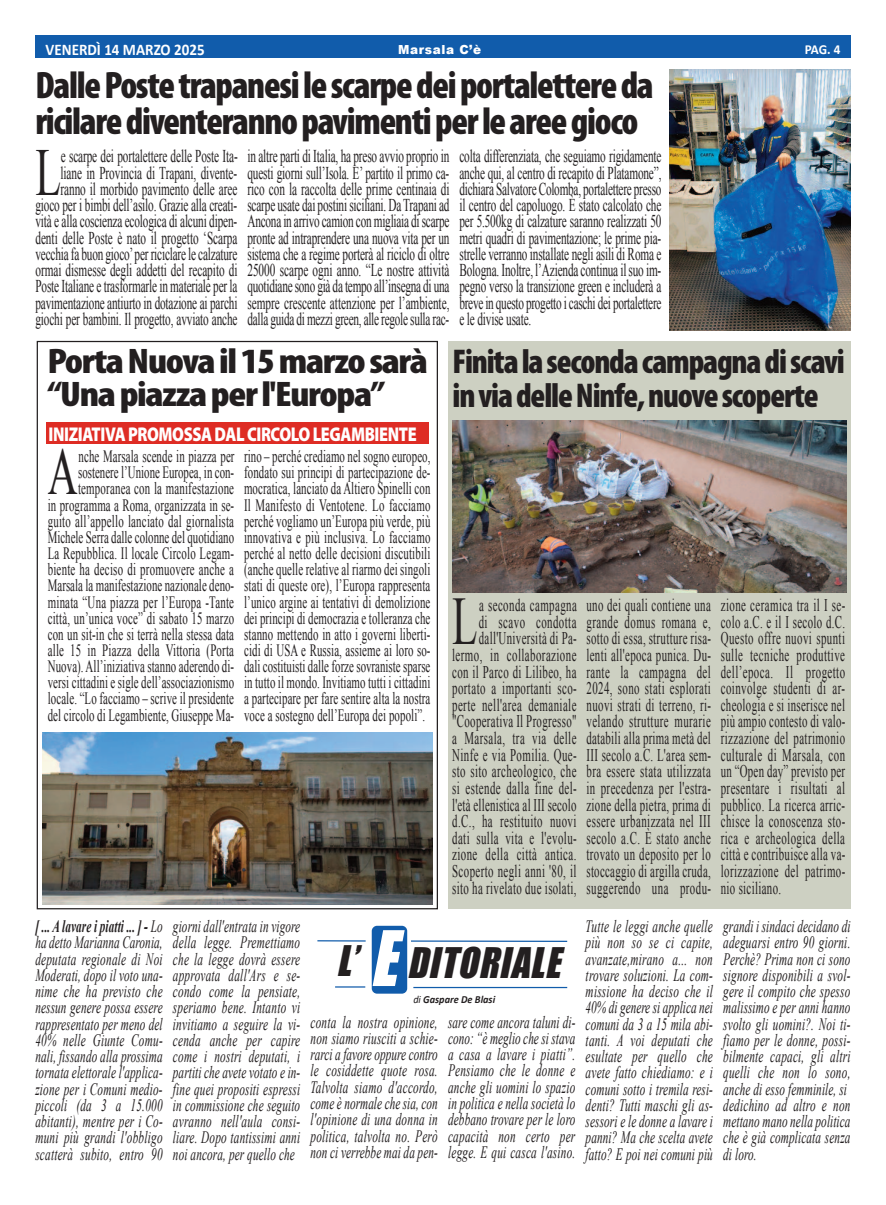
<style>
.page{position:relative;width:886px;height:1205px;background:#fff}
.page>*{position:absolute;margin:0;border:0;box-sizing:border-box;transform-origin:0 0}
.t1{font:67.88px "Times New Roman";color:#231f20;scale:.61 1}
.t2{font:67px "Times New Roman";color:#231f20;scale:.63 1}
.t3{font:66px "Times New Roman";color:#231f20;scale:.63 1}
.t4{font:italic 38.75px "Impact";color:#231f20;scale:.95 1}
.t5{font:900 condensed 38.38px/36.1px "Myriad Pro";letter-spacing:-.035em;color:#231f20}
.t6{font:900 condensed 35.62px/33.5px "Myriad Pro";letter-spacing:-.035em;color:#231f20;scale:1.14 1}
.t7{font:900 condensed 34.5px/34.2px "Myriad Pro";letter-spacing:-.035em;color:#231f20}
.t8{font:900 20px "Myriad Pro";letter-spacing:-.025em;color:#fff;scale:.82 1}
.t9{font:18px/16.2px "Times New Roman";letter-spacing:-.01em;color:#231f20;text-align:justify;scale:.63 1}
.t10{font:17.75px/16.6px "Times New Roman";letter-spacing:.04em;color:#231f20;text-align:justify;scale:.61 1}
.t11{font:italic 17.38px/16.2px "Times New Roman";letter-spacing:.02em;color:#231f20;text-align:justify;scale:.65 1}
.t12{font:17.25px/16.1px "Times New Roman";letter-spacing:.01em;color:#231f20;text-align:right;scale:.63 1}
.t13{font:700 16.25px "Calibri";color:#fff;scale:.92 1}
.t14{font:700 13.75px "Calibri";color:#fff;scale:.96 1}
.t15{font:900 12.5px "Arial";letter-spacing:.05em;color:#fff;scale:.96 1}
.t16{font:italic 700 10.88px "Calibri";color:#231f20;scale:.95 1}
.s1{font-weight:700}
.s2{font-size:70.62px;color:#fff}
.s3{font-weight:400}
</style>
<div class="page">
<div style="left:35px;top:36px;width:815px;height:22px;background:#115cab"></div>
<div style="left:372px;top:926px;width:35px;height:67px;background:#115cab;border-radius:5px"></div>
<hr style="left:413px;top:987px;width:154px;height:1px;background:#115cab">
<hr style="left:411px;top:940px;width:156px;height:2px;background:#115cab">
<hr style="left:335px;top:986px;width:30px;height:1px;background:#115cab">
<hr style="left:317px;top:940px;width:49px;height:1px;background:#115cab">
<img style="left:669px;top:69px;width:181px;height:262px">
<div style="left:46px;top:422px;width:383px;height:22px;background:#de2c24"></div>
<div style="left:448px;top:341px;width:402px;height:568px;background:#cdd0c2"></div>
<img style="left:452px;top:421px;width:394px;height:172px">
<img style="left:43px;top:733px;width:389px;height:171px">
<p class="t13" style="left:46px;top:43px;width:174px">VENERDÌ 14 MARZO 2025</p>
<p class="t15" style="left:398px;top:40px;width:88px">Marsala C’è</p>
<p class="t14" style="left:805px;top:43px;width:39px">PAG. 4</p>
<h3 class="t5" style="left:35px;top:70px;width:620px">DallePostetrapanesilescarpedeiportalettereda ricilarediventerannopavimentiperleareegioco</h3>
<p class="t9" style="left:35px;top:148px;width:323px;text-align:right">e scarpe dei portalettere delle Poste Ita&shy;liane in Provincia di Trapani, divente&shy;ranno il morbido pavimento delle aree gioco per i bimbi dell’asilo. Grazie alla creati&shy;vità e alla coscienza ecologica di alcuni dipen&shy;denti delle Poste è nato il progetto ‘Scarpa vecchia fa buon gioco’per riciclare le calzature ormai dismesse degli addetti del recapito di Poste Italiane e trasformarle in materiale per la pavimentazione antiurto in dotazione ai parchi giochi per bambini. Il progetto, avviato anche</p>
<p class="t9" style="left:247px;top:148px;width:322px">in altre parti di Italia, ha preso avvio proprio in questi giorni sull’Isola. E’ partito il primo ca&shy;rico con la raccolta delle prime centinaia di scarpe usate dai postini siciliani. Da Trapani ad Ancona in arrivo camion con migliaia di scarpe pronte ad intraprendere una nuova vita per un sistema che a regime porterà al riciclo di oltre 25000 scarpe ogni anno. “Le nostre attività quotidiane sono già da tempo all’insegna di una sempre crescente attenzione per l’ambiente, dalla guida di mezzi green, alle regole sulla rac-</p>
<p class="t9" style="left:459px;top:148px;width:322px">colta differenziata, che seguiamo rigidamente anche qui, al centro di recapito di Platamone”, dichiara Salvatore Colomba, portalettere presso il centro del capoluogo. È stato calcolato che per 5.500kg di calzature saranno realizzati 50 metri quadri di pavimentazione; le prime pia&shy;strelle verranno installate negli asili di Roma e Bologna. Inoltre, l’Azienda continua il suo im&shy;pegno verso la transizione green e includerà a breve in questo progetto i caschi dei portalettere e le divise usate.</p>
<h2 class="t2" style="left:35px;top:135px;width:42px">L</h2>
<h3 class="t6" style="left:48px;top:347px;width:335px">PortaNuovail15marzosarà “Unapiazzaperl'Europa”</h3>
<p class="t8" style="left:49px;top:427px;width:450px">INIZIATIVA PROMOSSA DAL CIRCOLO LEGAMBIENTE</p>
<h3 class="t3" style="left:48px;top:436px;width:49px">A</h3>
<p class="t12" style="left:48px;top:448px;width:298px">nche Marsala scende in piazza per sostenere l’Unione Europea, in con&shy;temporanea con la manifestazione<br>in programma a Roma, organizzata in se&shy;guito all’appello lanciato dal giornalista Michele Serra dalle colonne del quotidiano La Repubblica. Il locale Circolo Legam&shy;biente ha deciso di promuovere anche a Marsala la manifestazione nazionale deno&shy;minata “Una piazza per l’Europa -Tante città, un’unica voce” di sabato 15 marzo con un sit-in che si terrà nella stessa data alle 15 in Piazza della Vittoria (Porta Nuova). All’iniziativa stanno aderendo di&shy;versi cittadini e sigle dell’associazionismo locale. “Lo facciamo – scrive il presidente del circolo di Legambiente, Giuseppe Ma-</p>
<p class="t12" style="left:244px;top:448px;width:297px;text-align:justify">rino – perché crediamo nel sogno europeo, fondato sui principi di partecipazione de&shy;mocratica, lanciato da Altiero Spinelli con Il Manifesto di Ventotene. Lo facciamo perché vogliamo un’Europa più verde, più innovativa e più inclusiva. Lo facciamo perché al netto delle decisioni discutibili (anche quelle relative al riarmo dei singoli stati di queste ore), l’Europa rappresenta l’unico argine ai tentativi di demolizione dei principi di democrazia e tolleranza che stanno mettendo in atto i governi liberti&shy;cidi di USA e Russia, assieme ai loro so&shy;dali costituisti dalle forze sovraniste sparse in tutto il mondo. Invitiamo tutti i cittadini a partecipare per fare sentire alta la nostra voce a sostegno dell’Europa dei popoli”.</p>
<h3 class="t7" style="left:452px;top:347px;width:394px">Finitalasecondacampagnadiscavi inviadelleNinfe,nuovescoperte</h3>
<p class="t10" style="left:452px;top:597px;width:206px;text-align:right">a seconda campagna<br>di scavo condotta dall'Università di Pa&shy;lermo, in collaborazione con il Parco di Lilibeo, ha portato a importanti sco&shy;perte nell'area demaniale "Cooperativa Il Progresso" a Marsala, tra via delle<br>Ninfe e via Pomilia. Que&shy;sto sito archeologico, che si estende dalla fine del&shy;l'età ellenistica al III secolo d.C., ha restituito nuovi dati sulla vita e l'evolu&shy;zione della città antica.<br>Scoperto negli anni '80, il sito ha rivelato due isolati,</p>
<p class="t10" style="left:586px;top:597px;width:206px">uno dei quali contiene una grande domus romana e, sotto di essa, strutture risa&shy;lenti all'epoca punica. Du&shy;rante la campagna del 2024, sono stati esplorati nuovi strati di terreno, ri&shy;velando strutture murarie databili alla prima metà del III secolo a.C. L'area sem&shy;bra essere stata utilizzata in precedenza per l'estra&shy;zione della pietra, prima di essere urbanizzata nel III secolo a.C. È stato anche trovato un deposito per lo stoccaggio di argilla cruda, suggerendo una produ-</p>
<p class="t10" style="left:721px;top:597px;width:206px">zione ceramica tra il I se&shy;colo a.C. e il I secolo d.C.<br>Questo offre nuovi spunti sulle tecniche produttive dell’epoca. Il progetto coinvolge studenti di ar&shy;cheologia e si inserisce nel più ampio contesto di valo&shy;rizzazione del patrimonio culturale di Marsala, con un “Open day” previsto per presentare i risultati al pubblico. La ricerca arric&shy;chisce la conoscenza sto&shy;rica e archeologica della città e contribuisce alla va&shy;lorizzazione del patrimo&shy;nio siciliano.</p>
<h1 class="t1" style="left:452px;top:584px;width:43px">L</h1>
<p class="t11" style="left:35px;top:918px;width:197px"><span class="s1">[ ... A lavare i piatti ... ] -</span> Lo ha detto Marianna Caronia, deputata regionale di Noi Moderati, dopo il voto una&shy;nime che ha previsto che nessun genere possa essere rappresentato per meno del 40% nelle Giunte Comu&shy;nali, fissando alla prossima tornata elettorale l'applica&shy;zione per i Comuni medio&shy;piccoli (da 3 a 15.000 abitanti), mentre per i Co&shy;muni più grandi l'obbligo scatterà subito, entro 90</p>
<p class="t11" style="left:173px;top:918px;width:197px">giorni dall'entrata in vigore della legge. Premettiamo che la legge dovrà essere approvata dall'Ars e se&shy;condo come la pensiate, speriamo bene. Intanto vi invitiamo a seguire la vi&shy;cenda anche per capire come i nostri deputati, i partiti che avete votato e in&shy;fine quei propositi espressi in commissione che seguito avranno nell'aula consi&shy;liare. Dopo tantissimi anni noi ancora, per quello che</p>
<h3 class="t4" style="left:336px;top:939px;width:243px">L’ <span class="s2">E</span> DITORIALE</h3>
<p class="t16" style="left:413px;top:994px;width:88px"><span class="s3">di</span> Gaspare De Blasi</p>
<p class="t11" style="left:310px;top:1014px;width:197px">conta la nostra opinione, non siamo riusciti a schie&shy;rarci a favore oppure contro le cosiddette quote rosa.<br>Talvolta siamo d'accordo, come è normale che sia, con l'opinione di una donna in politica, talvolta no. Però non ci verrebbe mai da pen-</p>
<p class="t11" style="left:448px;top:1014px;width:197px">sare come ancora taluni di&shy;cono: “è meglio che si stava a casa a lavare i piatti”.<br>Pensiamo che le donne e anche gli uomini lo spazio in politica e nella società lo debbano trovare per le loro capacità non certo per legge. E qui casca l'asino.</p>
<p class="t11" style="left:586px;top:918px;width:197px">Tutte le leggi anche quelle più non so se ci capite, avanzate,mirano a... non trovare soluzioni. La com&shy;missione ha deciso che il 40% di genere si applica nei comuni da 3 a 15 mila abi&shy;tanti. A voi deputati che esultate per quello che avete fatto chiediamo: e i comuni sotto i tremila resi&shy;denti? Tutti maschi gli as&shy;sessori e le donne a lavare i panni? Ma che scelta avete fatto? E poi nei comuni più</p>
<p class="t11" style="left:723px;top:918px;width:197px;text-align:left">grandi i sindaci decidano di adeguarsi entro 90 giorni.<br>Perchè? Prima non ci sono signore disponibili a svol&shy;gere il compito che spesso malissimo e per anni hanno svolto gli uomini?. Noi ti&shy;fiamo per le donne, possi&shy;bilmente capaci, gli altri quelli che non lo sono, anche di esso femminile, si dedichino ad altro e non mettano mano nella politica che è già complicata senza di loro.</p>
</div>
